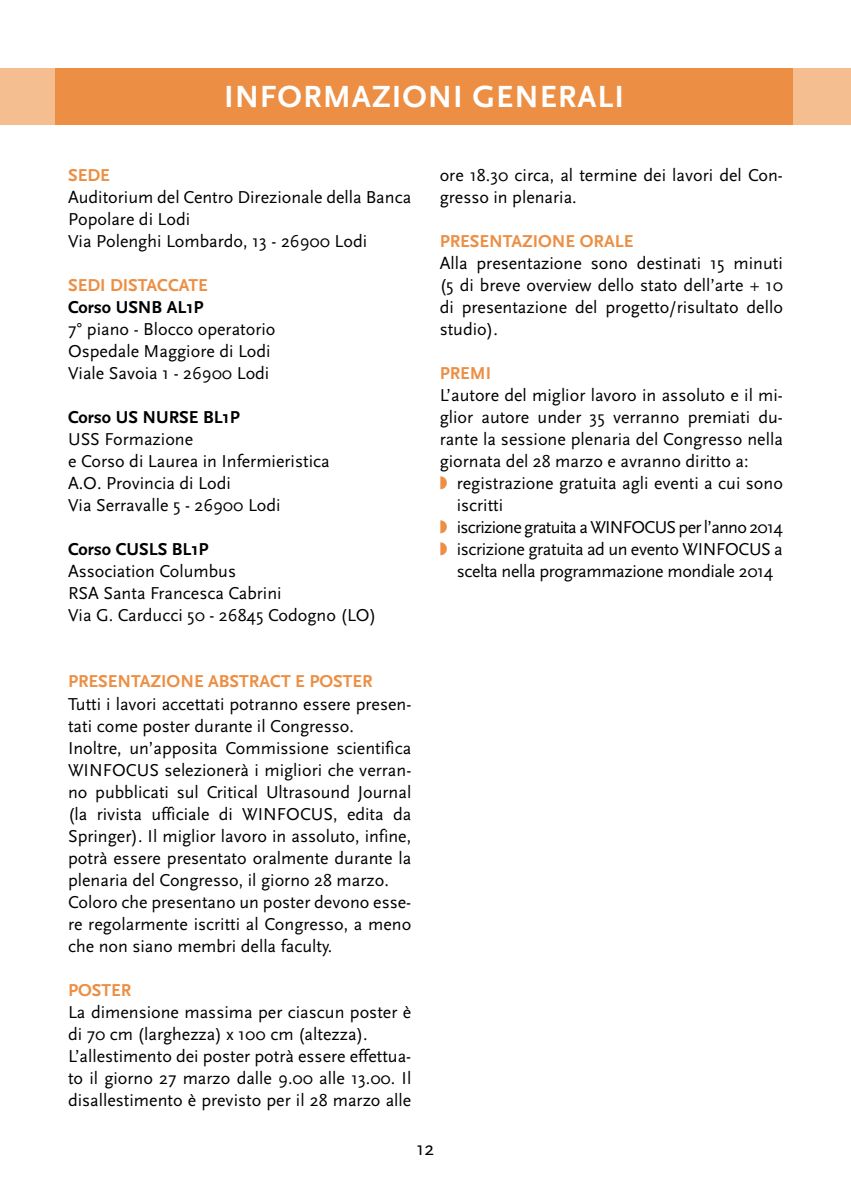
<style>
.page{position:relative;width:851px;height:1191px;background:#fff}
.page>*{position:absolute;margin:0;border:0;box-sizing:border-box;transform-origin:0 0}
.t1{font:700 32px "Scala Sans";letter-spacing:.03em;color:#fff}
.t2{font:20px "Scala Sans";color:#000}
.t3{font:18px/22px "Scala Sans";color:#000}
.t4{font:18px/22px "Scala Sans";letter-spacing:-.02em;color:#000}
.t5{font:700 18px "Scala Sans";color:#ec8f44}
.t6{font:700 18px "Scala Sans";color:#000}
</style>
<div class="page">
<div style="left:0;top:68px;width:850px;height:57px;background:#f5be90"></div>
<div style="left:55px;top:68px;width:737px;height:57px;background:#ec8f44"></div>
<h1 class="t1" style="left:224px;top:79px;width:270px">INFORMAZIONI GENE</h1>
<h1 class="t1" style="left:558px;top:79px;width:52px">RALI</h1>
<p class="t5" style="left:68px;top:166px;width:41px">SEDE</p>
<p class="t3" style="left:68px;top:187px;width:344px">Auditorium del Centro Direzionale della Banca<br>Popolare di Lodi<br>Via Polenghi Lombardo, 13 - 26900 Lodi</p>
<p class="t5" style="left:68px;top:276px;width:141px">SEDI DISTACCATE</p>
<p class="t6" style="left:68px;top:298px;width:135px">CORSO USNB AL1P</p>
<p class="t3" style="left:68px;top:319px;width:209px">7° piano - Blocco operatorio<br>Ospedale Maggiore di Lodi<br>Viale Savoia 1 - 26900 Lodi</p>
<p class="t6" style="left:68px;top:408px;width:171px">CORSO US NURSE BL1P</p>
<p class="t3" style="left:68px;top:429px;width:263px">USS Formazione<br>e Corso di Laurea in Infermieristica<br>A.O. Provincia di Lodi<br>Via Serravalle 5 - 26900 Lodi</p>
<p class="t6" style="left:68px;top:540px;width:140px">CORSO CUSLS BL1P</p>
<p class="t3" style="left:68px;top:561px;width:309px">Association Columbus<br>RSA Santa Francesca Cabrini<br>Via G. Carducci 50 - 26845 Codogno (LO)</p>
<p class="t5" style="left:68px;top:672px;width:253px">PRESENTAZIONE ABSTRACT E POS</p>
<p class="t5" style="left:343px;top:672px;width:30px">TER</p>
<p class="t3" style="left:68px;top:693px;width:345px">Tutti i lavori accettati potranno essere presen&shy;tati come poster durante il Congresso.<br>Inoltre, un’apposita Commissione scientifica WINFOCUS selezionerà i migliori che verran&shy;no pubblicati sul Critical Ultrasound Journal (la rivista ufficiale di WINFOCUS, edita da Springer). Il miglior lavoro in assoluto, infine, potrà essere presentato oralmente durante la plenaria del Congresso, il giorno 28 marzo.<br>Coloro che presentano un poster devono esse&shy;re regolarmente iscritti al Congresso, a meno che non siano membri della faculty.</p>
<p class="t5" style="left:68px;top:980px;width:12px">POS</p>
<p class="t5" style="left:101px;top:980px;width:30px">TER</p>
<p class="t3" style="left:68px;top:1001px;width:345px">La dimensione massima per ciascun poster è di 70 cm (larghezza) x 100 cm (altezza).<br>L’allestimento dei poster potrà essere effettua&shy;to il giorno 27 marzo dalle 9.00 alle 13.00. Il disallestimento è previsto per il 28 marzo alle</p>
<p class="t3" style="left:439px;top:165px;width:344px">ore 18.30 circa, al termine dei lavori del Con&shy;gresso in plenaria.</p>
<p class="t5" style="left:439px;top:232px;width:153px">PRESENTAZIONE ORA</p>
<p class="t5" style="left:614px;top:232px;width:20px">LE</p>
<p class="t3" style="left:439px;top:253px;width:345px;text-align:justify">Alla presentazione sono destinati 15 minuti (5 di breve overview dello stato dell’arte + 10 di presentazione del progetto/risultato dello studio).</p>
<p class="t5" style="left:439px;top:364px;width:50px">PREMI</p>
<p class="t3" style="left:439px;top:385px;width:345px;text-align:justify">L’autore del miglior lavoro in assoluto e il mi&shy;glior autore under 35 verranno premiati du&shy;rante la sessione plenaria del Congresso nella giornata del 28 marzo e avranno diritto a:</p>
<p class="t4" style="left:456px;top:473px;width:328px">registrazione gratuita agli eventi a cui sono iscritti<br>iscrizione gratuita a WINFOCUS per l’anno 2014 iscrizione gratuita ad un evento WINFOCUS a scelta nella programmazione mondiale 2014</p>
<p class="t2" style="left:416px;top:1137px;width:19px">12</p>
</div>
